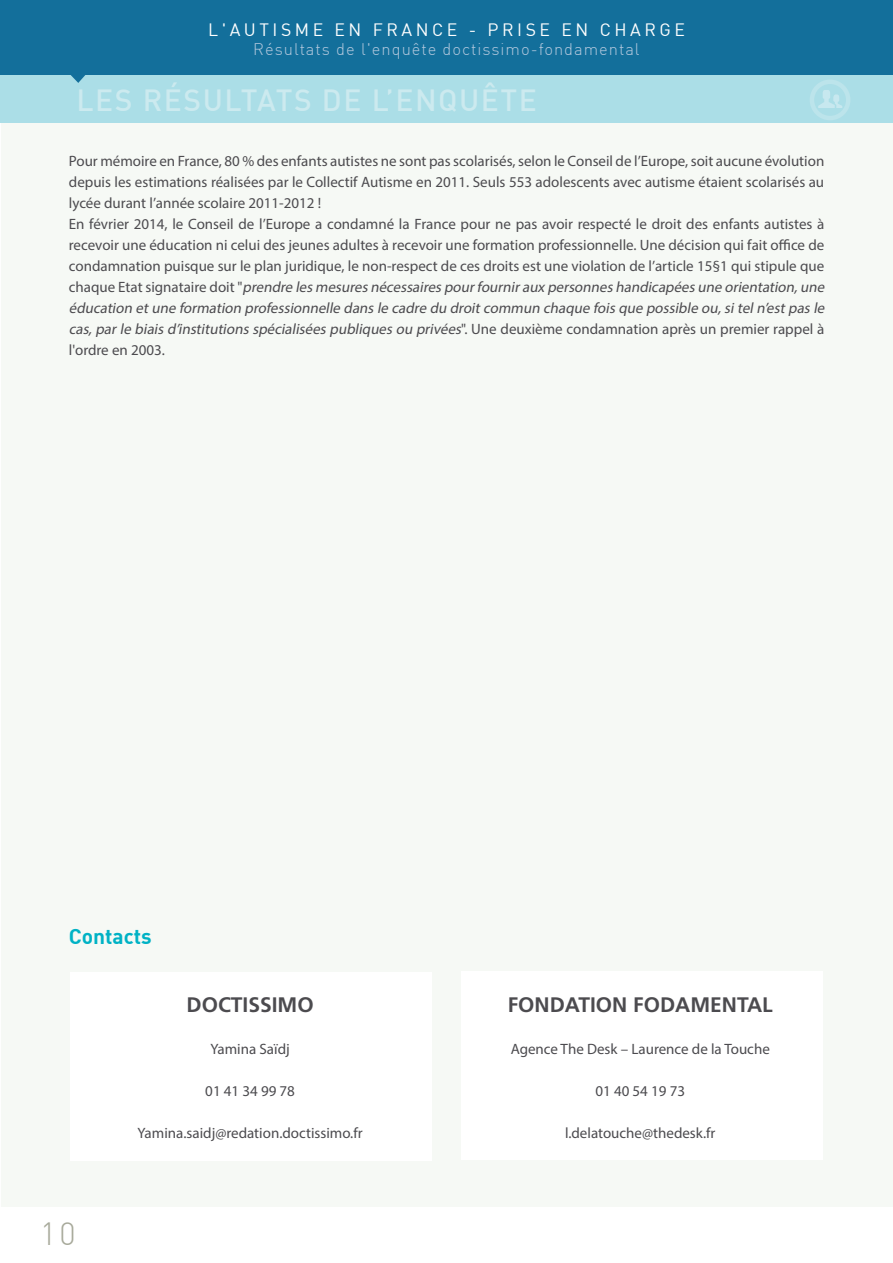
<style>
.page{position:relative;width:893px;height:1263px;background:#fff}
.page>*{position:absolute;margin:0;border:0;box-sizing:border-box;transform-origin:0 0}
.t1{font:300 31.5px "DIN";color:#a7a99a}
.t2{font:500 30px "DIN";letter-spacing:.05em;color:#cceaef}
.t3{font:700 21px "Frutiger LT Std";color:#4c4b4f}
.t4{font:700 21px "DIN";color:#00b2c5}
.t5{font:17.55px "DIN";letter-spacing:.2em;color:#fff}
.t6{font:300 16.5px "DIN";letter-spacing:.06em;color:#b2c8dd}
.t7{font:15px/21px "Myriad Pro";color:#4c4b4f}
.s1{font-style:italic}
</style>
<div class="page">
<div style="left:0;top:43px;width:893px;height:80px;background:#abdee7"></div>
<div style="left:0;top:0;width:893px;height:74px;background:#136f9b"></div>
<svg style="left:69px;top:74px;width:18px;height:9px"></svg>
<svg style="left:818px;top:90px;width:24px;height:18px"></svg>
<div style="left:810px;top:80px;width:40px;height:40px;border:4px solid #bce4eb;border-radius:50%"></div>
<p class="t5" style="left:208px;top:19px;width:478px">L'AUTISME EN FRANCE - PRISE EN CHARGE</p>
<p class="t6" style="left:253px;top:39px;width:388px">Résultats de l'enquête doctissimo-fondamental</p>
<h2 class="t2" style="left:77px;top:81px;width:462px">LES RÉSULTATS DE L’ENQUÊTE</h2>
<p class="t7" style="left:69px;top:151px;width:760px">Pour mémoire en France, 80 % des enfants autistes ne sont pas scolarisés, selon le Conseil de l’Europe, soit aucune évolution depuis les estimations réalisées par le Collectif Autisme en 2011. Seuls 553 adolescents avec autisme étaient scolarisés au lycée durant l’année scolaire 2011-2012 !<br>En février 2014, le Conseil de l’Europe a condamné la France pour ne pas avoir respecté le droit des enfants autistes à recevoir une éducation ni celui des jeunes adultes à recevoir une formation professionnelle. Une décision qui fait office de condamnation puisque sur le plan juridique, le non-respect de ces droits est une violation de l’article 15§1 qui stipule que c h a q u e E t a t s i g n a t a i re d o i t " <span class="s1">prendre les mesures nécessaires pourfourniraux personnes handicapées une orientation,une éducation etune formation professionnelle dans le cadre du droitcommun chaque fois que possible ou,siteln’estpas le cas,parle biais d’institutions spécialisées publiques ou privées</span>". U n e d e u x i è m e c o n d a m n a t i o n a p rè s u n p re m i e r ra p p e l à l'ordre en 2003.</p>
<h3 class="t4" style="left:69px;top:923px;width:84px">Contacts</h3>
<h1 class="t1" style="left:40px;top:1214px;width:37px">10</h1>
<h3 class="t3" style="left:187px;top:992px;width:129px">DOCTISSIMO</h3>
<p class="t7" style="left:210px;top:1038px;width:81px">Yamina Saïdj</p>
<p class="t7" style="left:205px;top:1080px;width:91px">01 41 34 99 78</p>
<p class="t7" style="left:138px;top:1122px;width:227px">Yamina.saidj@redation.doctissimo.fr</p>
<h3 class="t3" style="left:508px;top:992px;width:266px">FONDATION FODAMENTAL</h3>
<p class="t7" style="left:511px;top:1038px;width:261px">Agence The Desk – Laurence de la Touche</p>
<p class="t7" style="left:595px;top:1080px;width:91px">01 40 54 19 73</p>
<p class="t7" style="left:565px;top:1122px;width:152px">l.delatouche@thedesk.fr</p>
</div>
